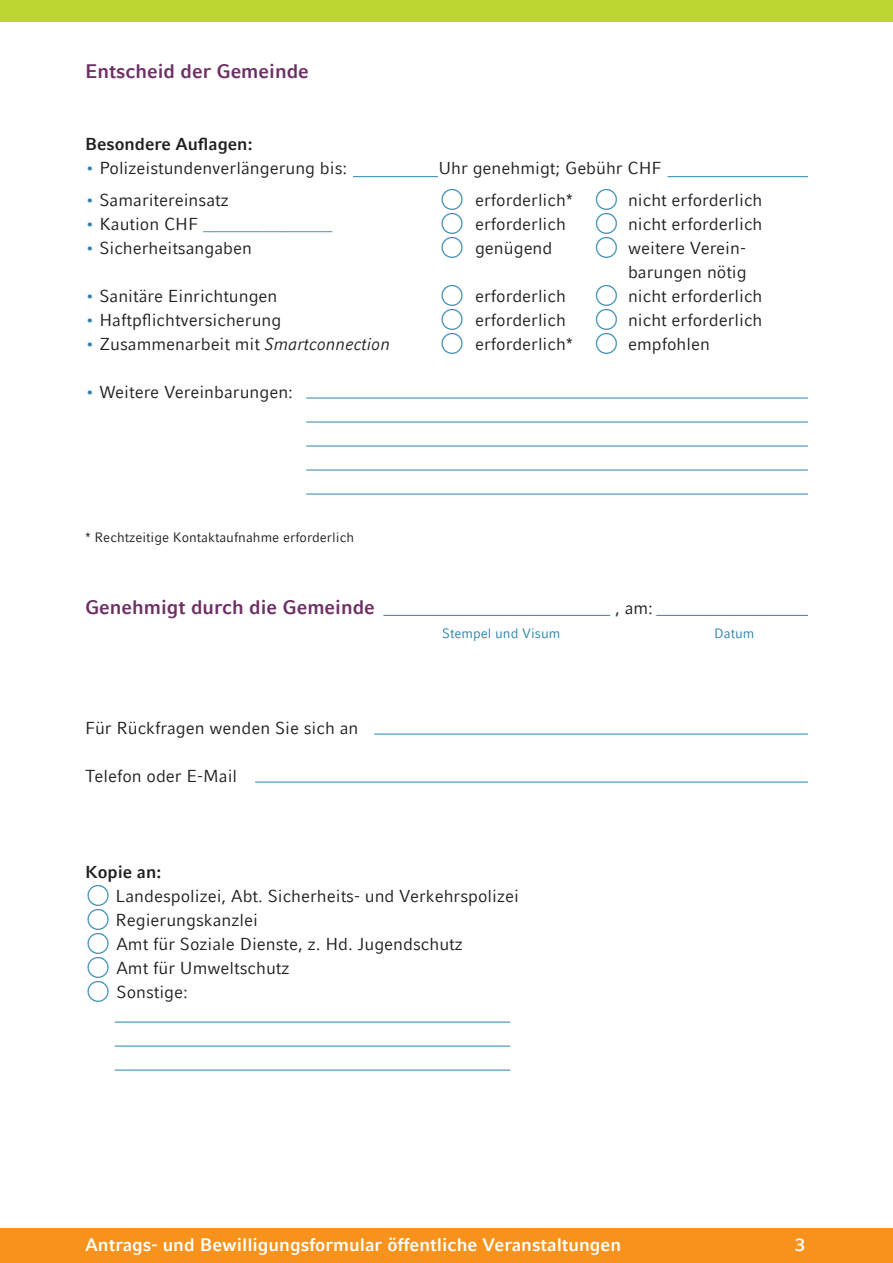
<style>
.page{position:relative;width:893px;height:1263px;background:#fff}
.page>*{position:absolute;margin:0;border:0;box-sizing:border-box;transform-origin:0 0}
.t1{font:700 19.5px "Compatil Fact LT Com";color:#6c3065}
.t2{font:700 18px "Compatil Fact LT Com";color:#fff}
.t3{font:17.25px "Compatil Fact LT Com";color:#231f20}
.t4{font:700 17.25px "Compatil Fact LT Com";color:#231f20}
.t5{font:17.25px "Compatil Fact LT Com";color:#2c83aa}
.t6{font:13.5px "Compatil Fact LT Com";color:#231f20}
.t7{font:13.5px "Compatil Fact LT Com";color:#2c83aa}
.s1{color:#2c83aa}
.s2{color:#231f20}
.s3{font-style:italic}
</style>
<div class="page">
<div style="left:0;top:0;width:893px;height:21px;background:#bed630"></div>
<div style="left:0;top:1229px;width:893px;height:34px;background:#f7931d"></div>
<hr style="left:306px;top:398px;width:502px;height:1px;background:#2c83aa">
<hr style="left:306px;top:422px;width:502px;height:1px;background:#2c83aa">
<hr style="left:306px;top:446px;width:502px;height:1px;background:#2c83aa">
<hr style="left:306px;top:470px;width:502px;height:1px;background:#2c83aa">
<hr style="left:306px;top:494px;width:502px;height:1px;background:#2c83aa">
<hr style="left:374px;top:734px;width:434px;height:1px;background:#2c83aa">
<hr style="left:255px;top:782px;width:553px;height:1px;background:#2c83aa">
<hr style="left:115px;top:1022px;width:395px;height:1px;background:#2c83aa">
<hr style="left:115px;top:1046px;width:395px;height:1px;background:#2c83aa">
<hr style="left:115px;top:1070px;width:395px;height:1px;background:#2c83aa">
<hr style="left:383px;top:615px;width:227px;height:1px;background:#2c83aa">
<hr style="left:353px;top:176px;width:85px;height:1px;background:#2c83aa">
<hr style="left:656px;top:615px;width:152px;height:1px;background:#2c83aa">
<hr style="left:668px;top:176px;width:140px;height:1px;background:#2c83aa">
<p class="t1" style="left:85px;top:60px;width:225px">Entscheid der Gemeinde</p>
<p class="t4" style="left:85px;top:134px;width:169px">Besondere Auflagen:</p>
<p class="t3" style="left:85px;top:158px;width:264px"><span class="s1">•</span> Polizeistundenverlängerung bis:</p>
<p class="t3" style="left:438px;top:158px;width:225px">Uhr genehmigt; Gebühr CHF</p>
<p class="t3" style="left:85px;top:190px;width:145px"><span class="s1">•</span> Samaritereinsatz</p>
<p class="t3" style="left:439px;top:190px;width:325px"><span class="s1">◯</span> erforderlich* <span class="s1">◯</span> nicht erforderlich</p>
<p class="t5" style="left:85px;top:214px;width:249px">• <span class="s2">Kaution CHF</span> _______________</p>
<p class="t3" style="left:439px;top:214px;width:325px"><span class="s1">◯</span> erforderlich <span class="s1">◯</span> nicht erforderlich</p>
<p class="t3" style="left:85px;top:238px;width:168px"><span class="s1">•</span> Sicherheitsangaben</p>
<p class="t3" style="left:439px;top:238px;width:115px"><span class="s1">◯</span> genügend</p>
<p class="t3" style="left:594px;top:238px;width:154px"><span class="s1">◯</span> weitere Verein-</p>
<p class="t3" style="left:628px;top:262px;width:120px">barungen nötig</p>
<p class="t3" style="left:85px;top:286px;width:194px"><span class="s1">•</span> Sanitäre Einrichtungen</p>
<p class="t3" style="left:439px;top:286px;width:325px"><span class="s1">◯</span> erforderlich <span class="s1">◯</span> nicht erforderlich</p>
<p class="t3" style="left:85px;top:310px;width:198px"><span class="s1">•</span> Haftpflichtversicherung</p>
<p class="t3" style="left:439px;top:310px;width:325px"><span class="s1">◯</span> erforderlich <span class="s1">◯</span> nicht erforderlich</p>
<p class="t3" style="left:85px;top:334px;width:307px"><span class="s1">•</span> Zusammenarbeit mit <span class="s3">Smartconnection</span></p>
<p class="t3" style="left:439px;top:334px;width:272px"><span class="s1">◯</span> erforderlich* <span class="s1">◯</span> empfohlen</p>
<p class="t3" style="left:85px;top:382px;width:210px"><span class="s1">•</span> Weitere Vereinbarungen:</p>
<p class="t6" style="left:85px;top:529px;width:271px">* Rechtzeitige Kontaktaufnahme erforderlich</p>
<p class="t1" style="left:85px;top:596px;width:291px">Genehmigt durch die Gemeinde</p>
<p class="t3" style="left:615px;top:598px;width:40px">, am:</p>
<p class="t7" style="left:442px;top:625px;width:120px">Stempel und Visum</p>
<p class="t7" style="left:714px;top:625px;width:42px">Datum</p>
<p class="t3" style="left:85px;top:718px;width:275px">Für Rückfragen wenden Sie sich an</p>
<p class="t3" style="left:85px;top:766px;width:154px">Telefon oder E-Mail</p>
<p class="t4" style="left:85px;top:862px;width:78px">Kopie an:</p>
<p class="t3" style="left:85px;top:886px;width:435px"><span class="s1">◯</span> Landespolizei, Abt. Sicherheits- und Verkehrspolizei</p>
<p class="t3" style="left:85px;top:910px;width:174px"><span class="s1">◯</span> Regierungskanzlei</p>
<p class="t3" style="left:85px;top:934px;width:379px"><span class="s1">◯</span> Amt für Soziale Dienste, z. Hd. Jugendschutz</p>
<p class="t3" style="left:85px;top:958px;width:206px"><span class="s1">◯</span> Amt für Umweltschutz</p>
<p class="t3" style="left:85px;top:982px;width:104px"><span class="s1">◯</span> Sonstige:</p>
<p class="t2" style="left:85px;top:1234px;width:538px">Antrags- und Bewilligungsformular öffentliche Veranstaltungen</p>
<p class="t2" style="left:795px;top:1234px;width:12px">3</p>
</div>
